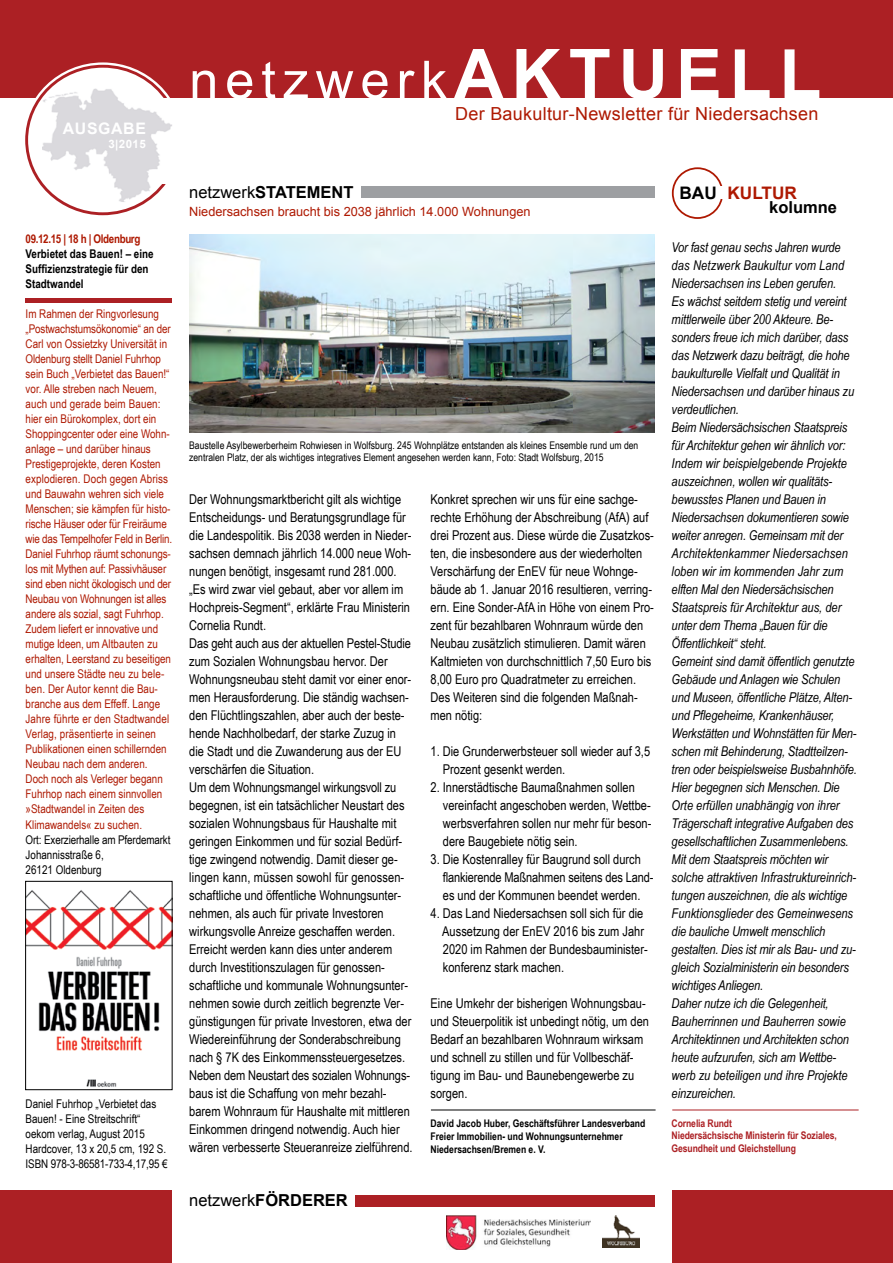
<style>
.page{position:relative;width:893px;height:1263px;background:#fff}
.page>*{position:absolute;margin:0;border:0;box-sizing:border-box;transform-origin:0 0}
.t1{font:52.5px "Arial";letter-spacing:.13em;color:#fff}
.t2{font:18px "Arial";letter-spacing:.015em;color:#ae1902}
.t3{font:700 17.25px "Arial";color:#ae1902}
.t4{font:700 16.5px "Arial";color:#000}
.t5{font:16.5px "Arial";color:#000}
.t6{font:700 15.9px "Arial";letter-spacing:.04em;color:#fff}
.t7{font:13.5px/18px "Arial Narrow";color:#000}
.t8{font:italic 13.5px/18px "Arial Narrow";letter-spacing:-.01em;color:#000}
.t9{font:12.75px "Arial";color:#ae1902}
.t10{font:12px/15px "Arial Narrow";color:#ae1902}
.t11{font:12px/15px "Arial Narrow";color:#000}
.t12{font:700 12px/15px "Arial Narrow";color:#000}
.t13{font:700 12px "Arial Narrow";letter-spacing:-.03em;color:#ae1902}
.t14{font:700 11.55px "Arial";color:#fff}
.t15{font:10.5px/12.6px "Arial Narrow";color:#000}
.t16{font:700 10.5px/12.6px "Arial Narrow";color:#000}
.t17{font:700 10.5px/12.6px "Arial Narrow";letter-spacing:-.01em;color:#ac2024}
.s1{font-weight:700;font-size:69px}
.s2{font-weight:400}
.s3{color:#000}
.s4{font-weight:700}
</style>
<div class="page">
<div style="left:0;top:0;width:893px;height:98px;background:#ac2024"></div>
<svg style="left:25px;top:63px;width:146px;height:153px"></svg>
<div style="left:159px;top:98px;width:734px;height:5px;background:#fff"></div>
<div style="left:160px;top:177px;width:14px;height:7px;background:#fff"></div>
<div style="left:0;top:0;width:28px;height:98px;background:#ac2024"></div>
<div style="left:7px;top:1190px;width:886px;height:73px;background:#ac2024"></div>
<div style="left:172px;top:1185px;width:500px;height:78px;background:#fff"></div>
<img style="left:602px;top:1216px;width:37px;height:31px">
<img style="left:447px;top:1215px;width:143px;height:34px">
<div style="left:0;top:1190px;width:38px;height:73px;background:#ac2024"></div>
<div style="left:355px;top:1195px;width:300px;height:12px;background:#ac2024"></div>
<div style="left:361px;top:186px;width:294px;height:12px;background:#9d9fa2"></div>
<hr style="left:431px;top:1109px;width:225px;height:1px;background:#000">
<div style="left:672px;top:167px;width:51px;height:52px;border:2px solid #ae1902;border-radius:50%"></div>
<div style="left:679px;top:186px;width:118px;height:13px;background:#fff"></div>
<hr style="left:26px;top:298px;width:146px;height:4px;background:#ac2024">
<hr style="left:672px;top:1109px;width:187px;height:1px;background:#ac2024">
<img style="left:189px;top:234px;width:466px;height:198px">
<img style="left:27px;top:890px;width:143px;height:197px">
<div style="left:25px;top:881px;width:147px;height:209px;border:1px solid #000"></div>
<p class="t6" style="left:63px;top:118px;width:85px">AUSGABE</p>
<p class="t14" style="left:108px;top:136px;width:39px">3|2015</p>
<p class="t13" style="left:26px;top:232px;width:116px">09.12.15 | 18 h | Oldenburg</p>
<p class="t12" style="left:26px;top:247px;width:129px">Verbietet das Bauen! – eine<br>Suffizienzstrategie für den<br>Stadtwandel</p>
<p class="t10" style="left:26px;top:307px;width:148px">Im Rahmen der Ringvorlesung „Postwachstumsökonomie“ an der<br>Carl von Ossietzky Universität in<br>Oldenburg stellt Daniel Fuhrhop sein Buch „Verbietet das Bauen!“ vor. Alle streben nach Neuem, auch und gerade beim Bauen: hier ein Bürokomplex, dort ein<br>Shoppingcenter oder eine Wohn&shy;anlage – und darüber hinaus<br>Prestigeprojekte, deren Kosten explodieren. Doch gegen Abriss und Bauwahn wehren sich viele<br>Menschen; sie kämpfen für histo&shy;rische Häuser oder für Freiräume wie das Tempelhofer Feld in Berlin.<br>Daniel Fuhrhop räumt schonungs&shy;los mit Mythen auf: Passivhäuser sind eben nicht ökologisch und der<br>Neubau von Wohnungen ist alles andere als sozial, sagt Fuhrhop.<br>Zudem liefert er innovative und mutige Ideen, um Altbauten zu erhalten, Leerstand zu beseitigen und unsere Städte neu zu bele&shy;ben. Der Autor kennt die Bau&shy;branche aus dem Effeff. Lange<br>Jahre führte er den Stadtwandel<br>Verlag, präsentierte in seinen<br>Publikationen einen schillernden<br>Neubau nach dem anderen.<br>Doch noch als Verleger begann<br>Fuhrhop nach einem sinnvollen »Stadtwandel in Zeiten des<br>Klimawandels« zu suchen.</p>
<p class="t11" style="left:26px;top:832px;width:146px">Ort: Exerzierhalle am Pferdemarkt<br>Johannisstraße 6,<br>26121 Oldenburg</p>
<p class="t11" style="left:26px;top:1096px;width:144px">Daniel Fuhrhop „Verbietet das<br>Bauen! - Eine Streitschrift“ oekom verlag, August 2015<br>Hardcover, 13 x 20,5 cm, 192 S.<br>ISBN 978-3-86581-733-4,17,95 €</p>
<h1 class="t1" style="left:189px;top:46px;width:634px">netzwerk<span class="s1">AKTUELL</span></h1>
<h2 class="t2" style="left:455px;top:102px;width:365px">Der Baukultur-Newsletter für Niedersachsen</h2>
<p class="t4" style="left:189px;top:181px;width:166px"><span class="s2">netzwerk</span>STATEMENT</p>
<p class="t9" style="left:189px;top:203px;width:343px">Niedersachsen braucht bis 2038 jährlich 14.000 Wohnungen</p>
<p class="t4" style="left:769px;top:196px;width:69px">kolumne</p>
<p class="t3" style="left:679px;top:181px;width:119px"><span class="s3">BAU</span> KULTUR</p>
<p class="t15" style="left:189px;top:438px;width:451px">Baustelle Asylbewerberheim Rohwiesen in Wolfsburg. 245 Wohnplätze entstanden als kleines Ensemble rund um den zentralen Platz, der als wichtiges integratives Element angesehen werden kann, Foto: Stadt Wolfsburg, 2015</p>
<p class="t7" style="left:189px;top:490px;width:225px">Der Wohnungsmarktbericht gilt als wichtige Entscheidungs- und Beratungsgrundlage für die Landespolitik. Bis 2038 werden in Nieder&shy;sachsen demnach jährlich 14.000 neue Woh&shy;nungen benötigt, insgesamt rund 281.000. „Es wird zwar viel gebaut, aber vor allem im Hochpreis-Segment“, erklärte Frau Ministerin Cornelia Rundt.<br>Das geht auch aus der aktuellen Pestel-Studie zum Sozialen Wohnungsbau hervor. Der Wohnungsneubau steht damit vor einer enor&shy;men Herausforderung. Die ständig wachsen&shy;den Flüchtlingszahlen, aber auch der beste&shy;hende Nachholbedarf, der starke Zuzug in die Stadt und die Zuwanderung aus der EU verschärfen die Situation.<br>Um dem Wohnungsmangel wirkungsvoll zu begegnen, ist ein tatsächlicher Neustart des sozialen Wohnungsbaus für Haushalte mit geringen Einkommen und für sozial Bedürf&shy;tige zwingend notwendig. Damit dieser ge&shy;lingen kann, müssen sowohl für genossen&shy;schaftliche und öffentliche Wohnungsunter&shy;nehmen, als auch für private Investoren wirkungsvolle Anreize geschaffen werden.<br>Erreicht werden kann dies unter anderem durch Investitionszulagen für genossen&shy;schaftliche und kommunale Wohnungsunter&shy;nehmen sowie durch zeitlich begrenzte Ver&shy;günstigungen für private Investoren, etwa der Wiedereinführung der Sonderabschreibung nach § 7K des Einkommenssteuergesetzes.<br>Neben dem Neustart des sozialen Wohnungs&shy;baus ist die Schaffung von mehr bezahl&shy;barem Wohnraum für Haushalte mit mittleren Einkommen dringend notwendig. Auch hier wären verbesserte Steueranreize zielführend.</p>
<p class="t7" style="left:431px;top:490px;width:225px">Konkret sprechen wir uns für eine sachge&shy;rechte Erhöhung der Abschreibung (AfA) auf drei Prozent aus. Diese würde die Zusatzkos&shy;ten, die insbesondere aus der wiederholten Verschärfung der EnEV für neue Wohnge&shy;bäude ab 1. Januar 2016 resultieren, verring&shy;ern. Eine Sonder-AfA in Höhe von einem Pro&shy;zent für bezahlbaren Wohnraum würde den Neubau zusätzlich stimulieren. Damit wären Kaltmieten von durchschnittlich 7,50 Euro bis 8,00 Euro pro Quadratmeter zu erreichen.<br>Des Weiteren sind die folgenden Maßnah&shy;men nötig:</p>
<p class="t7" style="left:443px;top:742px;width:209px;text-indent:-12px">1. Die Grunderwerbsteuer soll wieder auf 3,5<br>Prozent gesenkt werden.</p>
<p class="t7" style="left:443px;top:778px;width:210px;text-indent:-12px">2. Innerstädtische Baumaßnahmen sollen vereinfacht angeschoben werden, Wettbe&shy;werbsverfahren sollen nur mehr für beson&shy;dere Baugebiete nötig sein.</p>
<p class="t7" style="left:443px;top:850px;width:212px;text-indent:-12px">3. Die Kostenralley für Baugrund soll durch flankierende Maßnahmen seitens des Land&shy;es und der Kommunen beendet werden.</p>
<p class="t7" style="left:442px;top:904px;width:207px;text-indent:-12px">4. Das Land Niedersachsen soll sich für die Aussetzung der EnEV 2016 bis zum Jahr 2020 im Rahmen der Bundesbauminister&shy;konferenz stark machen.</p>
<p class="t7" style="left:431px;top:994px;width:220px">Eine Umkehr der bisherigen Wohnungsbau&shy;und Steuerpolitik ist unbedingt nötig, um den Bedarf an bezahlbaren Wohnraum wirksam und schnell zu stillen und für Vollbeschäf&shy;tigung im Bau- und Baunebengewerbe zu sorgen.</p>
<p class="t16" style="left:431px;top:1117px;width:216px">David Jacob Huber, Geschäftsführer Landesverband<br>Freier Immobilien- und Wohnungsunternehmer<br>Niedersachsen/Bremen e. V.</p>
<p class="t5" style="left:189px;top:1189px;width:160px">netzwerk<span class="s4">FÖRDERER</span></p>
<p class="t8" style="left:672px;top:238px;width:187px">Vor fast genau sechs Jahren wurde das Netzwerk Baukultur vom Land Niedersachsen ins Leben gerufen.<br>Es wächst seitdem stetig und vereint mittlerweile über 200 Akteure. Be&shy;sonders freue ich mich darüber, dass das Netzwerk dazu beiträgt, die hohe baukulturelle Vielfalt und Qualität in Niedersachsen und darüber hinaus zu verdeutlichen.<br>Beim Niedersächsischen Staatspreis für Architektur gehen wir ähnlich vor:<br>Indem wir beispielgebende Projekte auszeichnen, wollen wir qualitäts&shy;bewusstes Planen und Bauen in Niedersachsen dokumentieren sowie weiter anregen. Gemeinsam mit der Architektenkammer Niedersachsen loben wir im kommenden Jahr zum elften Mal den Niedersächsischen Staatspreis für Architektur aus, der unter dem Thema „Bauen für die Öffentlichkeit“ steht.<br>Gemeint sind damit öffentlich genutzte Gebäude und Anlagen wie Schulen und Museen, öffentliche Plätze, Alten&shy;und Pflegeheime, Krankenhäuser, Werkstätten und Wohnstätten für Men&shy;schen mit Behinderung, Stadtteilzen&shy;tren oder beispielsweise Busbahnhöfe.<br>Hier begegnen sich Menschen. Die Orte erfüllen unabhängig von ihrer Trägerschaft integrative Aufgaben des gesellschaftlichen Zusammenlebens.<br>Mit dem Staatspreis möchten wir solche attraktiven Infrastruktureinrich&shy;tungen auszeichnen, die als wichtige Funktionsglieder des Gemeinwesens die bauliche Umwelt menschlich gestalten. Dies ist mir als Bau- und zu&shy;gleich Sozialministerin ein besonders wichtiges Anliegen.<br>Daher nutze ich die Gelegenheit, Bauherrinnen und Bauherren sowie Architektinnen und Architekten schon heute aufzurufen, sich am Wettbe&shy;werb zu beteiligen und ihre Projekte einzureichen.</p>
<p class="t17" style="left:672px;top:1116px;width:167px">Cornelia Rundt<br>Niedersächsische Ministerin für Soziales,<br>Gesundheit und Gleichstellung</p>
</div>
